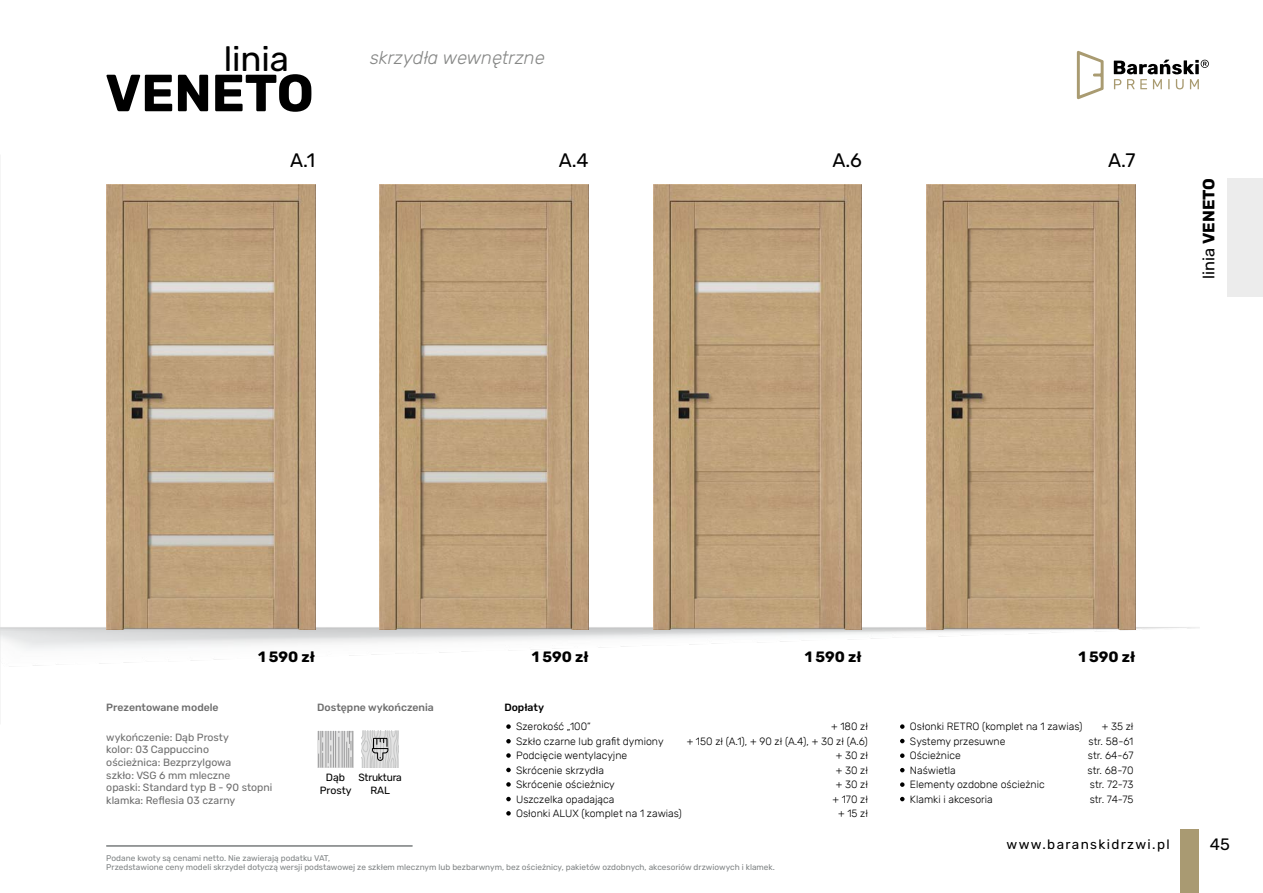
<style>
.page{position:relative;width:1263px;height:893px;background:#fff}
.page>*{position:absolute;margin:0;border:0;box-sizing:border-box;transform-origin:0 0}
.t1{font:700 52.2px "Rubik";letter-spacing:-.005em;color:#000}
.t2{font:34.95px "Rubik";letter-spacing:-.005em;color:#000}
.t3{font:19.5px "Rubik";color:#000}
.t4{font:italic 300 18.45px "Rubik";color:#868786}
.t5{font:700 16.5px "Rubik";letter-spacing:-.005em;color:#000}
.t6{font:16.5px "Rubik";color:#000}
.t7{font:700 15px "Rubik";color:#000}
.t8{font:13.5px "Rubik";letter-spacing:.1em;color:#000}
.t9{font:300 10.5px "Rubik";color:#000}
.t10{font:10.5px/12.6px "Rubik";color:#6e6e6e}
.t11{font:500 10.5px "Rubik";color:#6e6e6e}
.t12{font:10.5px/12.6px "Rubik";letter-spacing:-.01em;color:#000;text-align:center}
.t13{font:500 10.5px "Rubik";color:#000}
.t14{font:8.25px/9.9px "Rubik";color:#818586}
.s1{font-weight:400}
</style>
<div class="page">
<div style="left:1180px;top:829px;width:19px;height:64px;background:#a99a72"></div>
<svg style="left:1077px;top:51px;width:26px;height:48px"></svg>
<svg style="left:1114px;top:60px;width:95px;height:29px"></svg>
<div style="left:1227px;top:178px;width:36px;height:119px;background:#ececec"></div>
<img style="left:1px;top:618px;width:1198px;height:49px">
<hr style="left:106px;top:845px;width:306px;height:1px;background:#818586">
<img style="left:0;top:154px;width:1px;height:571px">
<img style="left:106px;top:185px;width:209px;height:445px">
<img style="left:380px;top:185px;width:208px;height:445px">
<img style="left:653px;top:185px;width:209px;height:445px">
<img style="left:927px;top:185px;width:208px;height:445px">
<svg style="left:362px;top:731px;width:36px;height:37px"></svg>
<svg style="left:317px;top:731px;width:37px;height:37px"></svg>
<hr style="left:333px;top:731px;width:1px;height:37px;background:#9c9c9d">
<hr style="left:335px;top:731px;width:1px;height:37px;background:#9c9c9d">
<hr style="left:342px;top:731px;width:1px;height:37px;background:#9c9c9d">
<hr style="left:344px;top:731px;width:1px;height:37px;background:#9c9c9d">
<hr style="left:352px;top:731px;width:1px;height:37px;background:#9c9c9d">
<hr style="left:338px;top:737px;width:1px;height:31px;background:#9c9c9d">
<svg style="left:346px;top:731px;width:6px;height:37px"></svg>
<svg style="left:318px;top:731px;width:13px;height:37px"></svg>
<svg style="left:506px;top:724px;width:5px;height:5px"></svg>
<svg style="left:506px;top:739px;width:5px;height:4px"></svg>
<svg style="left:506px;top:753px;width:5px;height:5px"></svg>
<svg style="left:506px;top:768px;width:5px;height:4px"></svg>
<svg style="left:506px;top:782px;width:5px;height:5px"></svg>
<svg style="left:506px;top:797px;width:5px;height:4px"></svg>
<svg style="left:506px;top:811px;width:5px;height:5px"></svg>
<svg style="left:900px;top:724px;width:4px;height:5px"></svg>
<svg style="left:900px;top:739px;width:4px;height:4px"></svg>
<svg style="left:900px;top:753px;width:4px;height:5px"></svg>
<svg style="left:900px;top:768px;width:4px;height:4px"></svg>
<svg style="left:900px;top:782px;width:4px;height:5px"></svg>
<svg style="left:900px;top:797px;width:4px;height:4px"></svg>
<h2 class="t2" style="left:224px;top:40px;width:67px">linia</h2>
<h3 class="t4" style="left:370px;top:47px;width:176px">skrzydła wewnętrzne</h3>
<h1 class="t1" style="left:105px;top:63px;width:210px">VENETO</h1>
<h3 class="t3" style="left:290px;top:149px;width:27px">A.1</h3>
<h3 class="t3" style="left:559px;top:149px;width:31px">A.4</h3>
<h3 class="t3" style="left:832px;top:149px;width:31px">A.6</h3>
<h3 class="t3" style="left:1108px;top:149px;width:29px">A.7</h3>
<h3 class="t5" style="left:1199px;top:278px;width:102px;rotate:-90deg"><span class="s1">linia</span> VENETO</h3>
<h3 class="t7" style="left:258px;top:648px;width:58px">1 590 zł</h3>
<h3 class="t7" style="left:532px;top:648px;width:58px">1 590 zł</h3>
<h3 class="t7" style="left:805px;top:648px;width:58px">1 590 zł</h3>
<h3 class="t7" style="left:1078px;top:648px;width:58px">1 590 zł</h3>
<p class="t11" style="left:106px;top:702px;width:114px">Prezentowane modele</p>
<p class="t11" style="left:317px;top:702px;width:118px">Dostępne wykończenia</p>
<p class="t10" style="left:106px;top:731px;width:168px">wykończenie: Dąb Prosty<br>kolor: 03 Cappuccino<br>ościeżnica: Bezprzylgowa<br>szkło: VSG 6 mm mleczne<br>opaski: Standard typ B - 90 stopni klamka: Reflesia 03 czarny</p>
<p class="t12" style="left:320px;top:772px;width:33px">Dąb<br>Prosty</p>
<p class="t12" style="left:358px;top:772px;width:45px">Struktura<br>RAL</p>
<p class="t13" style="left:504px;top:702px;width:41px">Dopłaty</p>
<p class="t9" style="left:516px;top:721px;width:76px">Szerokość „100”</p>
<p class="t9" style="left:831px;top:721px;width:38px">+ 180 zł</p>
<p class="t9" style="left:516px;top:735px;width:149px">Szkło czarne lub grafit dymiony</p>
<p class="t9" style="left:687px;top:735px;width:183px">+ 150 zł (A.1), + 90 zł (A.4), + 30 zł (A.6)</p>
<p class="t9" style="left:516px;top:750px;width:113px">Podcięcie wentylacyjne</p>
<p class="t9" style="left:836px;top:750px;width:34px">+ 30 zł</p>
<p class="t9" style="left:516px;top:764px;width:89px">Skrócenie skrzydła</p>
<p class="t9" style="left:836px;top:764px;width:34px">+ 30 zł</p>
<p class="t9" style="left:516px;top:779px;width:100px">Skrócenie ościeżnicy</p>
<p class="t9" style="left:836px;top:779px;width:34px">+ 30 zł</p>
<p class="t9" style="left:516px;top:793px;width:100px">Uszczelka opadająca</p>
<p class="t9" style="left:832px;top:793px;width:37px">+ 170 zł</p>
<p class="t9" style="left:516px;top:808px;width:167px">Osłonki ALUX (komplet na 1 zawias)</p>
<p class="t9" style="left:838px;top:808px;width:31px">+ 15 zł</p>
<p class="t9" style="left:910px;top:721px;width:174px">Osłonki RETRO (komplet na 1 zawias)</p>
<p class="t9" style="left:1102px;top:721px;width:33px">+ 35 zł</p>
<p class="t9" style="left:910px;top:735px;width:97px">Systemy przesuwne</p>
<p class="t9" style="left:1088px;top:735px;width:46px">str. 58-61</p>
<p class="t9" style="left:910px;top:750px;width:52px">Ościeżnice</p>
<p class="t9" style="left:1088px;top:750px;width:47px">str. 64-67</p>
<p class="t9" style="left:910px;top:764px;width:47px">Naświetla</p>
<p class="t9" style="left:1087px;top:764px;width:47px">str. 68-70</p>
<p class="t9" style="left:910px;top:779px;width:136px">Elementy ozdobne ościeżnic</p>
<p class="t9" style="left:1090px;top:779px;width:45px">str. 72-73</p>
<p class="t9" style="left:910px;top:793px;width:84px">Klamki i akcesoria</p>
<p class="t9" style="left:1090px;top:793px;width:45px">str. 74-75</p>
<p class="t14" style="left:106px;top:853px;width:670px">Podane kwoty są cenami netto. Nie zawierają podatku VAT,<br>Przedstawione ceny modeli skrzydeł dotyczą wersji podstawowej ze szkłem mlecznym lub bezbarwnym, bez ościeżnicy, pakietów ozdobnych, akcesoriów drzwiowych i klamek.</p>
<p class="t8" style="left:1006px;top:837px;width:165px">www.baranskidrzwi.pl</p>
<h3 class="t6" style="left:1210px;top:834px;width:22px">45</h3>
</div>
